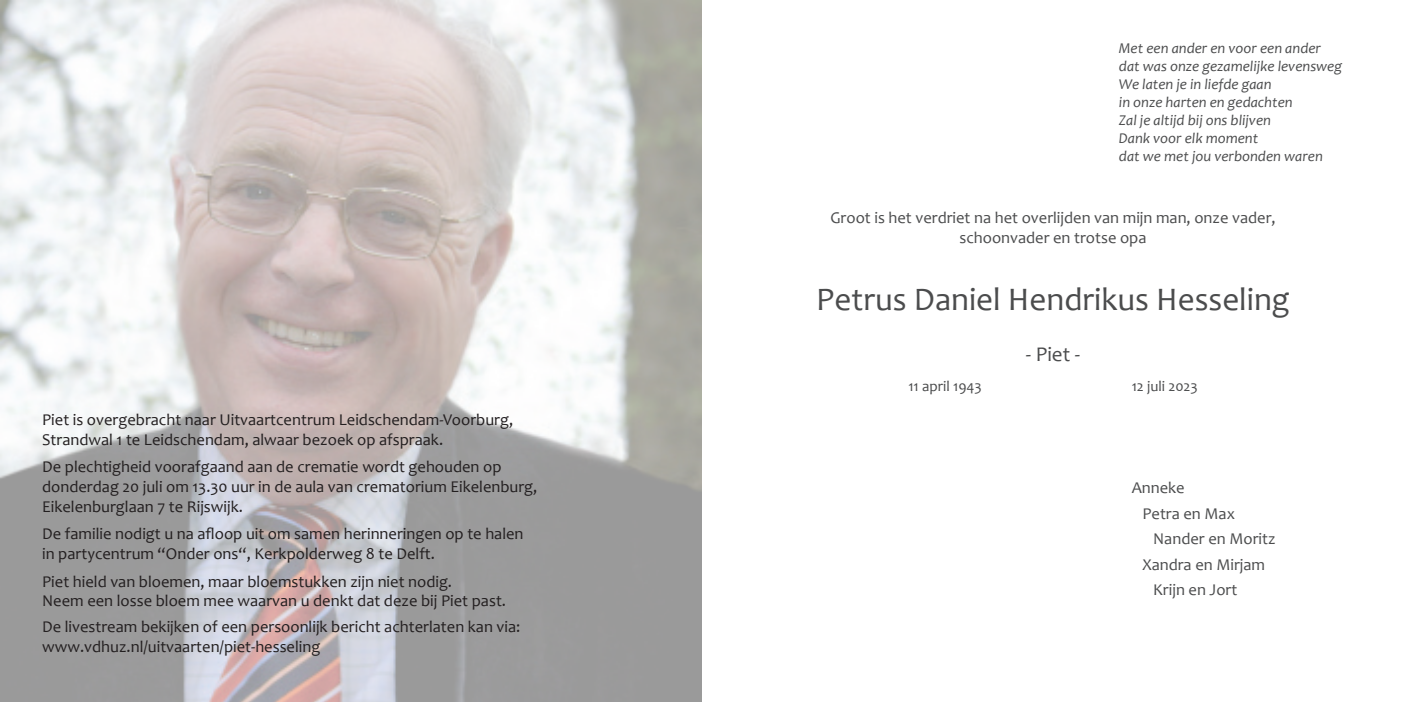
<style>
.page{position:relative;width:1404px;height:702px;background:#fff}
.page>*{position:absolute;margin:0;border:0;box-sizing:border-box;transform-origin:0 0}
.t1{font:33px "Candara";color:#4b4c4d}
.t2{font:21px "Candara";color:#4b4c4d}
.t3{font:16.5px/19.8px "Candara";color:#231f20}
.t4{font:16.5px/19.8px "Candara";color:#4b4c4d;text-align:center}
.t5{font:italic 15px/18px "Candara";color:#4b4c4d}
.t6{font:15px "Candara";color:#4b4c4d}
</style>
<div class="page">
<img style="left:0;top:0;width:702px;height:702px">
<p class="t3" style="left:42px;top:410px;width:472px">Piet is overgebracht naar Uitvaartcentrum Leidschendam-Voorburg,<br>Strandwal 1 te Leidschendam, alwaar bezoek op afspraak.</p>
<p class="t3" style="left:42px;top:457px;width:496px">De plechtigheid voorafgaand aan de crematie wordt gehouden op donderdag 20 juli om 13.30 uur in de aula van crematorium Eikelenburg,<br>Eikelenburglaan 7 te Rijswijk.</p>
<p class="t3" style="left:42px;top:524px;width:483px">De familie nodigt u na afloop uit om samen herinneringen op te halen in partycentrum “Onder ons“, Kerkpolderweg 8 te Delft.</p>
<p class="t3" style="left:42px;top:571px;width:465px">Piet hield van bloemen, maar bloemstukken zijn niet nodig.<br>Neem een losse bloem mee waarvan u denkt dat deze bij Piet past.</p>
<p class="t3" style="left:42px;top:616px;width:479px">De livestream bekijken of een persoonlijk bericht achterlaten kan via: www.vdhuz.nl/uitvaarten/piet-hesseling</p>
<p class="t5" style="left:1118px;top:39px;width:225px">Met een ander en voor een ander dat was onze gezamelijke levensweg<br>We laten je in liefde gaan<br>in onze harten en gedachten<br>Zal je altijd bij ons blijven<br>Dank voor elk moment<br>dat we met jou verbonden waren</p>
<p class="t4" style="left:830px;top:207px;width:447px">Groot is het verdriet na het overlijden van mijn man, onze vader, schoonvader en trotse opa</p>
<h1 class="t1" style="left:816px;top:278px;width:475px">Petrus Daniel Hendrikus Hesseling</h1>
<p class="t2" style="left:1025px;top:341px;width:56px">- Piet -</p>
<p class="t6" style="left:908px;top:377px;width:75px">11 april 1943</p>
<p class="t6" style="left:1131px;top:377px;width:68px">12 juli 2023</p>
<p class="t4" style="left:1131px;top:477px;width:55px">Anneke</p>
<p class="t4" style="left:1142px;top:503px;width:94px">Petra en Max</p>
<p class="t4" style="left:1153px;top:528px;width:124px">Nander en Moritz</p>
<p class="t4" style="left:1142px;top:554px;width:124px">Xandra en Mirjam</p>
<p class="t4" style="left:1153px;top:579px;width:86px">Krijn en Jort</p>
</div>
